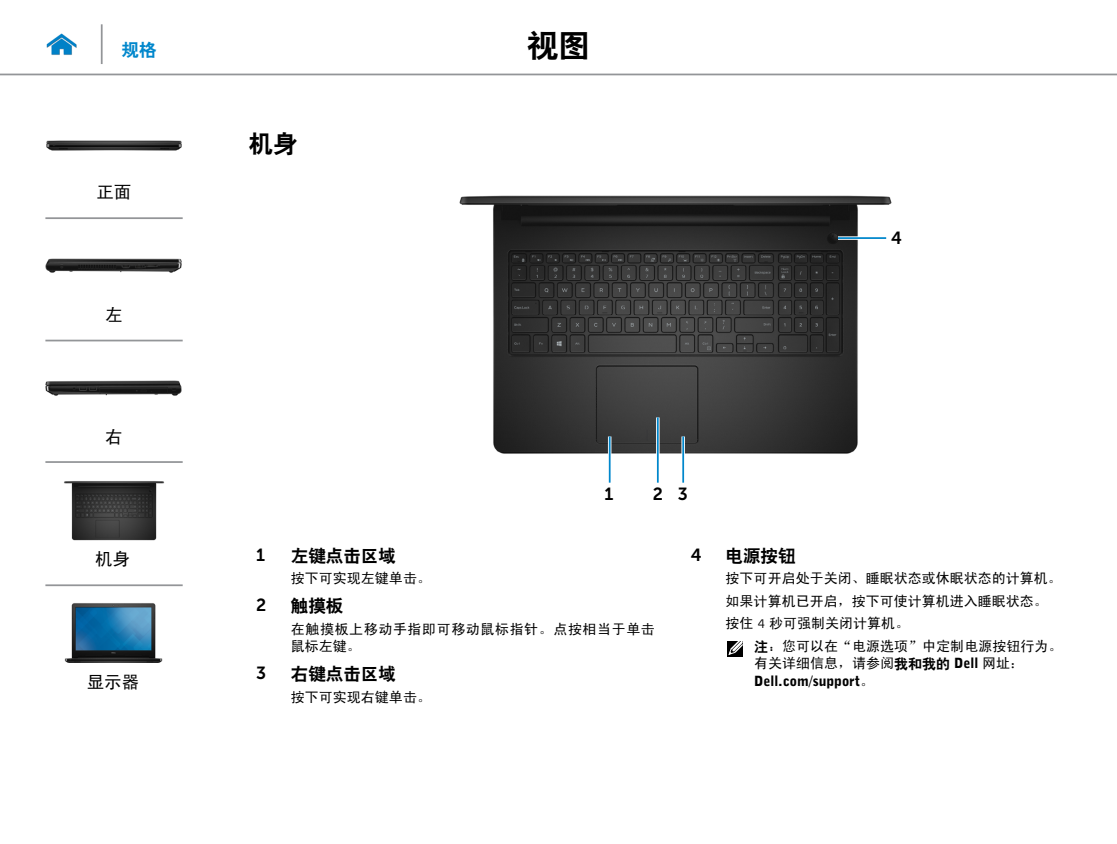
<style>
.page{position:relative;width:1117px;height:844px;background:#fff}
.page>*{position:absolute;margin:0;border:0;box-sizing:border-box;transform-origin:0 0}
.t1{font:31.5px "Heiti CSEG";color:#000}
.Head2{font:24.5px "Heiti CSEG";color:#000}
.Callout_Head{font:17.5px "Heiti CSEG";color:#000}
.t2{font:17.5px "Sim Hei";color:#000}
.Callout-L{font:17.5px "Museo Sans For Dell 700";color:#000}
.t3{font:17.5px "Heiti CSEG";color:#0087cc}
.Callout_description{font:14px "Sim Hei";color:#000}
.Note{font:14px/17.5px "Sim Hei";color:#000}
.Callout_description-2{font:14px/17.5px "Sim Hei";letter-spacing:.04em;color:#000}
.s1{font-family:"Bell Gothic BT"}
.s2{font-family:"Heiti CSEG"}
.s3{font-family:"Bell Gothic BT";font-weight:900}
</style>
<div class="page">
<hr style="left:0;top:74px;width:1116px;height:1px;background:#939598">
<img style="left:46px;top:33px;width:31px;height:22px">
<div style="left:726px;top:640px;width:16px;height:16px;background:#000"></div>
<svg style="left:728px;top:640px;width:14px;height:15px"></svg>
<img style="left:459px;top:195px;width:433px;height:262px">
<svg style="left:837px;top:236px;width:49px;height:4px"></svg>
<hr style="left:837px;top:237px;width:49px;height:2px;background:#0087cc">
<hr style="left:656px;top:417px;width:3px;height:65px;background:#fff">
<hr style="left:656px;top:417px;width:2px;height:65px;background:#0087cc">
<hr style="left:681px;top:436px;width:3px;height:46px;background:#fff">
<hr style="left:682px;top:436px;width:2px;height:46px;background:#0087cc">
<svg style="left:607px;top:436px;width:4px;height:46px"></svg>
<hr style="left:608px;top:436px;width:2px;height:46px;background:#0087cc">
<hr style="left:101px;top:24px;width:2px;height:40px;background:#939598">
<img style="left:46px;top:140px;width:136px;height:11px">
<img style="left:45px;top:258px;width:137px;height:15px">
<img style="left:45px;top:380px;width:137px;height:16px">
<img style="left:64px;top:481px;width:100px;height:59px">
<img style="left:65px;top:603px;width:98px;height:59px">
<hr style="left:45px;top:217px;width:138px;height:2px;background:#939598">
<hr style="left:45px;top:339px;width:138px;height:2px;background:#939598">
<hr style="left:45px;top:461px;width:138px;height:2px;background:#939598">
<hr style="left:45px;top:584px;width:138px;height:2px;background:#939598">
<p class="t3" style="left:122px;top:41px;width:36px">规格</p>
<h1 class="t1" style="left:527px;top:30px;width:64px">视图</h1>
<p class="t2" style="left:96px;top:183px;width:36px">正面</p>
<p class="t2" style="left:105px;top:305px;width:19px">左</p>
<p class="t2" style="left:105px;top:428px;width:19px">右</p>
<p class="t2" style="left:95px;top:550px;width:37px">机身</p>
<p class="t2" style="left:87px;top:673px;width:54px">显示器</p>
<p class="Head2" style="left:249px;top:131px;width:50px">机身</p>
<p class="Callout-L" style="left:604px;top:484px;width:10px">1</p>
<p class="Callout-L" style="left:652px;top:484px;width:12px">2</p>
<p class="Callout-L" style="left:677px;top:484px;width:12px">3</p>
<p class="Callout-L" style="left:890px;top:228px;width:12px">4</p>
<p class="Callout-L" style="left:256px;top:544px;width:10px">1</p>
<p class="Callout_Head" style="left:291px;top:546px;width:106px">左键点击区域</p>
<p class="Callout_description" style="left:291px;top:571px;width:141px">按下可实现左键单击。</p>
<p class="Callout-L" style="left:256px;top:595px;width:12px">2</p>
<p class="Callout_Head" style="left:291px;top:597px;width:54px">触摸板</p>
<p class="Callout_description-2" style="left:291px;top:619px;width:365px">在触摸板上移动手指即可移动鼠标指针。点按相当于单击鼠标左键。</p>
<p class="Callout-L" style="left:256px;top:663px;width:12px">3</p>
<p class="Callout_Head" style="left:291px;top:665px;width:106px">右键点击区域</p>
<p class="Callout_description" style="left:291px;top:689px;width:141px">按下可实现右键单击。</p>
<p class="Callout-L" style="left:690px;top:544px;width:12px">4</p>
<p class="Callout_Head" style="left:725px;top:546px;width:71px">电源按钮</p>
<p class="Callout_description" style="left:725px;top:571px;width:337px">按下可开启处于关闭、睡眠状态或休眠状态的计算机。</p>
<p class="Callout_description" style="left:725px;top:593px;width:323px">如果计算机已开启，按下可使计算机进入睡眠状态。</p>
<p class="Callout_description" style="left:725px;top:616px;width:185px">按住 <span class="s1">4</span> 秒可强制关闭计算机。</p>
<p class="Note" style="left:754px;top:636px;width:309px"><span class="s2">注：</span>您可以在“电源选项”中定制电源按钮行为。有关详细信息，请参阅<span class="s2">我和我的</span> <span class="s3">Dell</span> 网址：<br><span class="s3">Dell.com/support</span>。</p>
</div>
